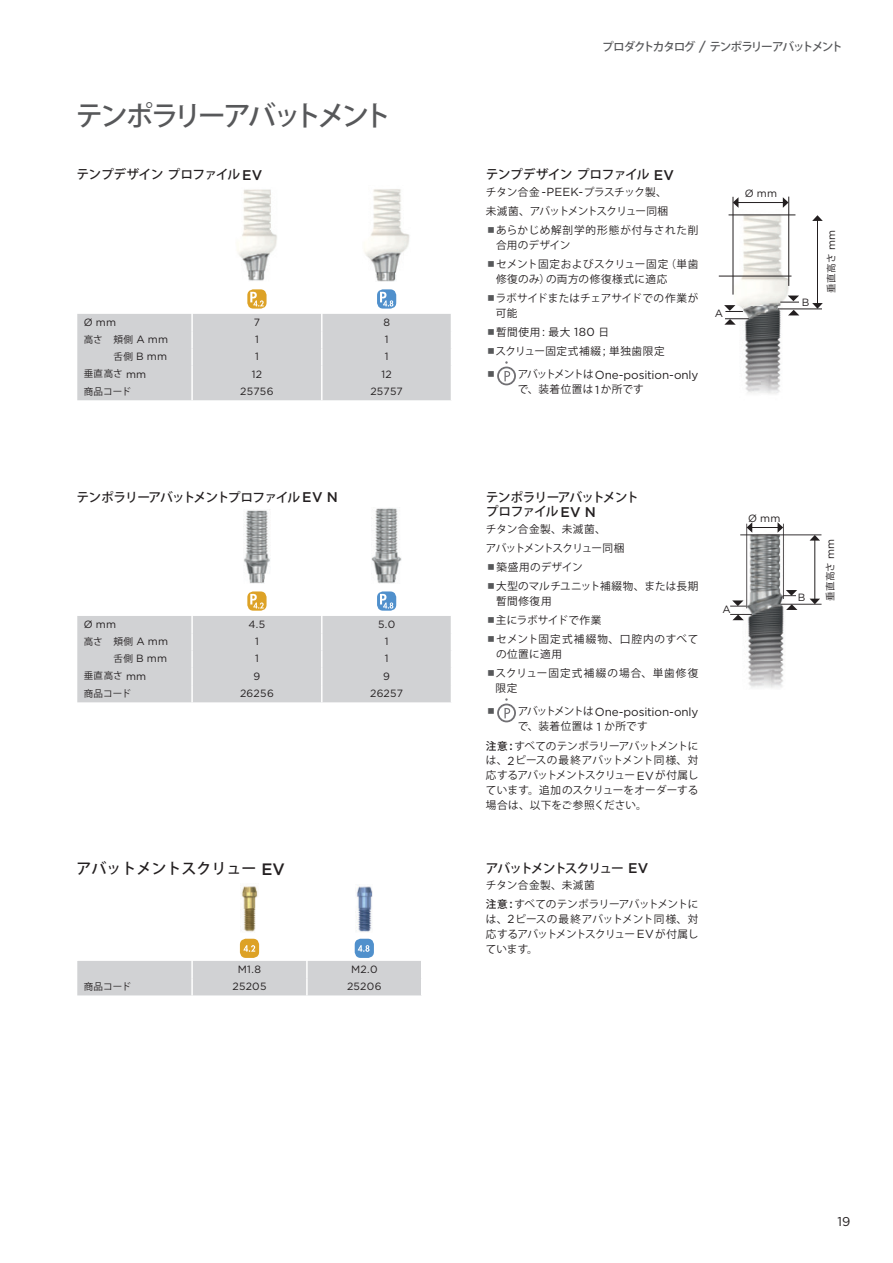
<style>
.page{position:relative;width:893px;height:1263px;background:#fff}
.page>*{position:absolute;margin:0;border:0;box-sizing:border-box;transform-origin:0 0}
.t1{font:500 27.6px "Koz Go Pro";letter-spacing:-.115em;color:#57585a}
.t2{font:500 15px "Koz Go Pro";color:#231f20}
.t3{font:500 12.75px/14.9px "Koz Go Pro";letter-spacing:-.07em;color:#231f20}
.t4{font:500 12.75px "Koz Go Pro";letter-spacing:-.04em;color:#231f20}
.t5{font:12.75px "Gotham";color:#231f20}
.t6{font:11.7px "Gotham";letter-spacing:-.01em;color:#231f20}
.t7{font:500 11.7px "Koz Go Pro";letter-spacing:-.11em;color:#57585a}
.t8{font:10.65px/14.9px "Koz Go Pro";letter-spacing:.015em;color:#231f20}
.t9{font:10.65px/19.2px "Koz Go Pro";letter-spacing:-.05em;color:#231f20}
.t10{font:10.65px/14.9px "Koz Go Pro";letter-spacing:.035em;color:#231f20}
.t11{font:10.65px/19.2px "Koz Go Pro";letter-spacing:-.015em;color:#231f20}
.t12{font:10.65px/19.2px "Koz Go Pro";letter-spacing:-.025em;color:#231f20}
.t13{font:10.65px/14.9px "Koz Go Pro";letter-spacing:.055em;color:#231f20}
.t14{font:10.65px/19.2px "Koz Go Pro";letter-spacing:-.055em;color:#231f20}
.t15{font:10.65px/14.9px "Koz Go Pro";letter-spacing:.06em;color:#231f20}
.t16{font:10.65px/14.9px "Koz Go Pro";letter-spacing:.095em;color:#231f20}
.t17{font:10.65px "Koz Go Pro";letter-spacing:.05em;color:#231f20}
.t18{font:10.5px "Gotham";letter-spacing:.025em;color:#231f20}
.t19{font:9.6px "Koz Go Pro";letter-spacing:.01em;color:#231f20}
.s1{font-family:"Gotham";font-size:14.1px}
.s2{font-family:"Gotham";font-size:10.5px}
.s3{font-family:"Koz Go Pro";font-size:9.6px}
.s4{font-family:"Gotham";font-size:16.5px}
.s5{font-family:"Gotham";font-size:12.9px}
.s6{font-family:"Gotham";font-size:11.7px}
.s7{color:#57585a}
.s8{font-family:"Koz Go Pro";font-size:10.65px;color:#57585a}
.s9{font-family:"Koz Go Pro";font-size:10.65px}
.s10{font-weight:500}
.s11{font-family:"Gotham";font-weight:500;font-size:11.7px}
</style>
<div class="page">
<img style="left:726px;top:203px;width:69px;height:191px">
<hr style="left:733px;top:197px;width:1px;height:98px;background:#231f20">
<hr style="left:788px;top:197px;width:1px;height:89px;background:#231f20">
<hr style="left:738px;top:202px;width:46px;height:1px;background:#231f20">
<svg style="left:733px;top:197px;width:5px;height:11px"></svg>
<svg style="left:783px;top:197px;width:5px;height:11px"></svg>
<hr style="left:729px;top:215px;width:66px;height:1px;background:#231f20">
<hr style="left:817px;top:220px;width:1px;height:84px;background:#231f20">
<svg style="left:812px;top:303px;width:11px;height:6px"></svg>
<svg style="left:812px;top:215px;width:11px;height:6px"></svg>
<hr style="left:778px;top:309px;width:44px;height:1px;background:#231f20">
<hr style="left:719px;top:276px;width:72px;height:1px;background:#231f20">
<div style="left:77px;top:314px;width:374px;height:86px;background:#d1d2d4"></div>
<img style="left:237px;top:189px;width:40px;height:92px">
<img style="left:364px;top:189px;width:46px;height:92px">
<svg style="left:247px;top:289px;width:20px;height:20px"></svg>
<svg style="left:250px;top:292px;width:14px;height:15px"></svg>
<svg style="left:377px;top:289px;width:19px;height:20px"></svg>
<svg style="left:380px;top:292px;width:13px;height:15px"></svg>
<div style="left:77px;top:616px;width:374px;height:86px;background:#d1d2d4"></div>
<img style="left:243px;top:509px;width:28px;height:74px">
<img style="left:372px;top:508px;width:30px;height:75px">
<svg style="left:247px;top:591px;width:20px;height:20px"></svg>
<svg style="left:250px;top:594px;width:14px;height:15px"></svg>
<div style="left:377px;top:591px;width:19px;height:20px;background:#5090cc;border-radius:6px"></div>
<svg style="left:380px;top:594px;width:13px;height:15px"></svg>
<svg style="left:497px;top:361px;width:19px;height:24px"></svg>
<svg style="left:497px;top:698px;width:19px;height:24px"></svg>
<img style="left:731px;top:523px;width:67px;height:165px">
<hr style="left:780px;top:604px;width:41px;height:1px;background:#231f20">
<svg style="left:747px;top:522px;width:36px;height:11px"></svg>
<hr style="left:783px;top:524px;width:1px;height:75px;background:#231f20">
<hr style="left:746px;top:524px;width:1px;height:84px;background:#231f20">
<hr style="left:740px;top:535px;width:81px;height:1px;background:#231f20">
<hr style="left:814px;top:540px;width:1px;height:60px;background:#231f20">
<svg style="left:810px;top:535px;width:10px;height:6px"></svg>
<svg style="left:810px;top:599px;width:10px;height:5px"></svg>
<svg style="left:730px;top:600px;width:16px;height:7px"></svg>
<svg style="left:724px;top:305px;width:19px;height:7px"></svg>
<svg style="left:783px;top:590px;width:14px;height:6px"></svg>
<svg style="left:780px;top:296px;width:19px;height:7px"></svg>
<svg style="left:730px;top:614px;width:22px;height:6px"></svg>
<svg style="left:724px;top:318px;width:25px;height:7px"></svg>
<svg style="left:786px;top:604px;width:11px;height:6px"></svg>
<svg style="left:788px;top:310px;width:11px;height:5px"></svg>
<svg style="left:77px;top:884px;width:344px;height:111px"></svg>
<h1 class="t1" style="left:75px;top:99px;width:317px">テンポラリーアバットメント</h1>
<p class="t4" style="left:77px;top:167px;width:187px">テンプデザインプロファイル <span class="s1">EV</span></p>
<p class="t18" style="left:84px;top:315px;width:34px">Ø mm</p>
<p class="t18" style="left:254px;top:315px;width:8px">7</p>
<p class="t18" style="left:383px;top:315px;width:8px">8</p>
<p class="t19" style="left:84px;top:333px;width:86px">高さ 頬側 <span class="s2">A mm</span></p>
<p class="t18" style="left:255px;top:333px;width:5px">1</p>
<p class="t18" style="left:385px;top:333px;width:5px">1</p>
<p class="t18" style="left:113px;top:350px;width:55px"><span class="s3">舌側</span> B mm</p>
<p class="t18" style="left:255px;top:350px;width:5px">1</p>
<p class="t18" style="left:385px;top:350px;width:5px">1</p>
<p class="t19" style="left:84px;top:367px;width:64px">垂直高さ <span class="s2">mm</span></p>
<p class="t18" style="left:252px;top:367px;width:12px">12</p>
<p class="t18" style="left:381px;top:367px;width:12px">12</p>
<p class="t19" style="left:84px;top:385px;width:49px">商品コード</p>
<p class="t18" style="left:240px;top:384px;width:35px">25756</p>
<p class="t18" style="left:370px;top:384px;width:34px">25757</p>
<p class="t3" style="left:77px;top:490px;width:263px">テンポラリーアバットメントプロファイル <span class="s1">EV N</span></p>
<p class="t18" style="left:84px;top:617px;width:34px">Ø mm</p>
<p class="t18" style="left:248px;top:617px;width:18px">4.5</p>
<p class="t18" style="left:378px;top:617px;width:19px">5.0</p>
<p class="t19" style="left:84px;top:635px;width:86px">高さ 頬側 <span class="s2">A mm</span></p>
<p class="t18" style="left:255px;top:635px;width:5px">1</p>
<p class="t18" style="left:385px;top:635px;width:5px">1</p>
<p class="t18" style="left:113px;top:652px;width:55px"><span class="s3">舌側</span> B mm</p>
<p class="t18" style="left:255px;top:652px;width:5px">1</p>
<p class="t18" style="left:385px;top:652px;width:5px">1</p>
<p class="t19" style="left:84px;top:670px;width:64px">垂直高さ <span class="s2">mm</span></p>
<p class="t18" style="left:254px;top:669px;width:8px">9</p>
<p class="t18" style="left:383px;top:669px;width:8px">9</p>
<p class="t19" style="left:84px;top:687px;width:49px">商品コード</p>
<p class="t18" style="left:240px;top:686px;width:35px">26256</p>
<p class="t18" style="left:370px;top:686px;width:35px">26257</p>
<h2 class="t2" style="left:77px;top:859px;width:210px">アバットメントスクリュー <span class="s4">EV</span></h2>
<p class="t18" style="left:238px;top:962px;width:25px">M1.8</p>
<p class="t18" style="left:351px;top:962px;width:28px">M2.0</p>
<p class="t19" style="left:84px;top:980px;width:49px">商品コード</p>
<p class="t18" style="left:232px;top:979px;width:36px">25205</p>
<p class="t18" style="left:347px;top:979px;width:36px">25206</p>
<p class="t7" style="left:602px;top:39px;width:242px">プロダクトカタログ <span class="s5">/</span> テンポラリーアバットメント</p>
<p class="t4" style="left:486px;top:167px;width:190px">テンプデザインプロファイル <span class="s1">EV</span></p>
<p class="t9" style="left:486px;top:182px;width:184px">チタン合金<span class="s6">-PEEK-</span>プラスチック製、未滅菌、アバットメントスクリュー同梱</p>
<p class="t13" style="left:496px;top:223px;width:204px;text-indent:-10px"><span class="s7">■</span>あらかじめ解剖学的形態が付与された削合用のデザイン</p>
<p class="t10" style="left:496px;top:257px;width:204px;text-indent:-10px"><span class="s7">■</span>セメント固定およびスクリュー固定（単歯修復のみ）の両方の修復様式に適応</p>
<p class="t8" style="left:496px;top:291px;width:204px;text-indent:-10px"><span class="s7">■</span>ラボサイドまたはチェアサイドでの作業が可能</p>
<p class="t8" style="left:486px;top:325px;width:125px"><span class="s7">■</span>暫間使用<span class="s6">:</span> 最大 <span class="s6">180</span> 日</p>
<p class="t17" style="left:486px;top:344px;width:180px"><span class="s7">■</span>スクリュー固定式補綴<span class="s6">;</span> 単独歯限定</p>
<p class="t6" style="left:486px;top:367px;width:214px"><span class="s8">■</span> <span class="s9">アバットメントは</span>One-position-only</p>
<p class="t8" style="left:518px;top:382px;width:128px">で、装着位置は<span class="s6">1</span>か所です</p>
<p class="t18" style="left:715px;top:307px;width:10px">A</p>
<p class="t18" style="left:745px;top:186px;width:34px">Ø mm</p>
<p class="t18" style="left:802px;top:296px;width:9px">B</p>
<p class="t19" style="left:825px;top:293px;width:64px;rotate:-90deg">垂直高さ <span class="s2">mm</span></p>
<p class="t3" style="left:486px;top:490px;width:155px">テンポラリーアバットメントプロファイル <span class="s1">EV N</span></p>
<p class="t14" style="left:486px;top:519px;width:140px">チタン合金製、未滅菌、<br>アバットメントスクリュー同梱</p>
<p class="t8" style="left:486px;top:560px;width:98px"><span class="s7">■</span>築盛用のデザイン</p>
<p class="t8" style="left:496px;top:579px;width:204px;text-indent:-10px"><span class="s7">■</span>大型のマルチユニット補綴物、または長期暫間修復用</p>
<p class="t8" style="left:486px;top:613px;width:117px"><span class="s7">■</span>主にラボサイドで作業</p>
<p class="t15" style="left:496px;top:632px;width:204px;text-indent:-10px"><span class="s7">■</span>セメント固定式補綴物、口腔内のすべての位置に適用</p>
<p class="t16" style="left:495px;top:666px;width:205px;text-indent:-10px"><span class="s7">■</span>スクリュー固定式補綴の場合、単歯修復限定</p>
<p class="t6" style="left:486px;top:704px;width:214px"><span class="s8">■</span> <span class="s9">アバットメントは</span>One-position-only</p>
<p class="t11" style="left:486px;top:717px;width:214px;text-indent:32px">で、装着位置は <span class="s6">1</span> か所です<br><span class="s10">注意</span> <span class="s11">:</span> すべてのテンポラリーアバットメントに</p>
<p class="t8" style="left:486px;top:753px;width:214px;text-align:justify">は、<span class="s6">2</span>ピースの最終アバットメント同様、対応するアバットメントスクリュー <span class="s6">EV</span> が付属しています。追加のスクリューをオーダーする場合は、以下をご参照ください。</p>
<p class="t3" style="left:486px;top:861px;width:164px">アバットメントスクリュー <span class="s1">EV</span></p>
<p class="t12" style="left:486px;top:875px;width:214px">チタン合金製、未滅菌<br><span class="s10">注意</span> <span class="s11">:</span> すべてのテンポラリーアバットメントに</p>
<p class="t8" style="left:486px;top:912px;width:214px;text-align:justify">は、<span class="s6">2</span>ピースの最終アバットメント同様、対応するアバットメントスクリュー <span class="s6">EV</span> が付属しています。</p>
<p class="t18" style="left:748px;top:511px;width:34px">Ø mm</p>
<p class="t18" style="left:723px;top:602px;width:10px">A</p>
<p class="t18" style="left:798px;top:591px;width:9px">B</p>
<p class="t19" style="left:824px;top:601px;width:64px;rotate:-90deg">垂直高さ <span class="s2">mm</span></p>
<p class="t5" style="left:838px;top:1214px;width:14px">19</p>
</div>
